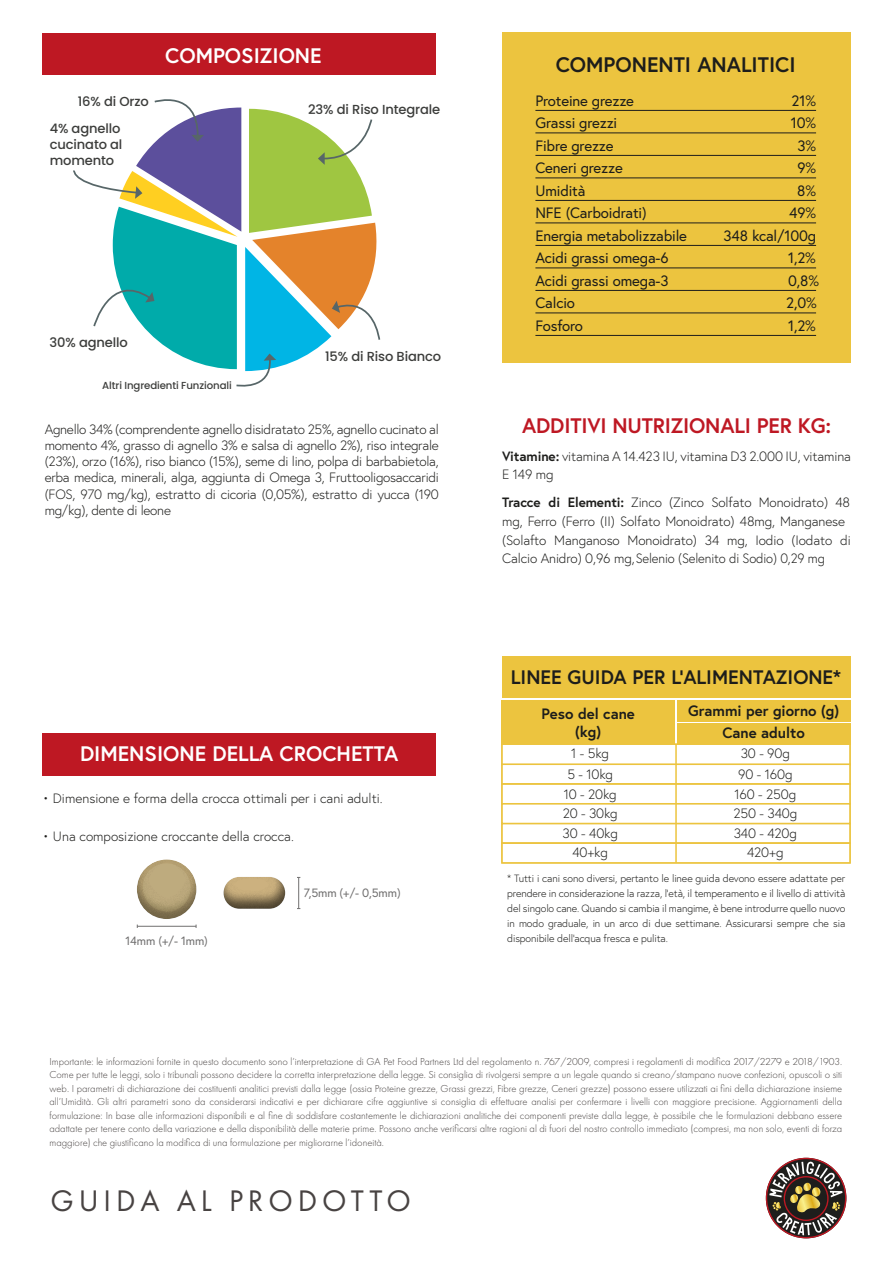
<style>
.page{position:relative;width:893px;height:1263px;background:#fff}
.page>*{position:absolute;margin:0;border:0;box-sizing:border-box;transform-origin:0 0}
.t1{font:30.9px "Futura PT";letter-spacing:.16em;color:#484342}
.t2{font:700 21px "Europa";color:#fff}
.t3{font:700 21px "Europa";letter-spacing:-.01em;color:#be1823}
.t4{font:700 21px "Europa";color:#1d1d1b}
.t5{font:700 19.5px "Europa";color:#1d1d1b}
.t6{font:15px "Europa";letter-spacing:-.01em;color:#1d1d1b}
.t7{font:700 15px/18px "Europa";color:#1d1d1b;text-align:center}
.t8{font:300 13.5px/19.8px "Europa";letter-spacing:-.01em;color:#1d1d1b}
.t9{font:500 13.05px/15.8px "Poppins";letter-spacing:-.01em;color:#3c3d3b}
.t10{font:12px "Europa";letter-spacing:-.01em;color:#706f6f}
.t11{font:300 10.5px/13.5px "Futura PT";color:#484342;text-align:justify}
.t12{font:300 10.5px/15px "Europa";letter-spacing:-.01em;color:#1d1d1b;text-align:justify}
.t13{font:500 10.2px "Poppins";letter-spacing:-.01em;color:#3c3d3b}
.s1{font-weight:700}
</style>
<div class="page">
<div style="left:43px;top:33px;width:393px;height:42px;background:#be1823"></div>
<div style="left:502px;top:32px;width:349px;height:331px;background:#ecc43f"></div>
<hr style="left:535px;top:110px;width:281px;height:1px;background:#1d1d1b">
<hr style="left:535px;top:133px;width:281px;height:1px;background:#1d1d1b">
<hr style="left:535px;top:155px;width:281px;height:1px;background:#1d1d1b">
<hr style="left:535px;top:178px;width:281px;height:1px;background:#1d1d1b">
<hr style="left:535px;top:200px;width:281px;height:1px;background:#1d1d1b">
<hr style="left:535px;top:223px;width:281px;height:1px;background:#1d1d1b">
<hr style="left:535px;top:245px;width:281px;height:1px;background:#1d1d1b">
<hr style="left:535px;top:268px;width:281px;height:1px;background:#1d1d1b">
<hr style="left:535px;top:290px;width:281px;height:1px;background:#1d1d1b">
<hr style="left:535px;top:313px;width:281px;height:1px;background:#1d1d1b">
<hr style="left:535px;top:335px;width:281px;height:1px;background:#1d1d1b">
<div style="left:43px;top:733px;width:393px;height:42px;background:#be1823"></div>
<div style="left:501px;top:700px;width:174px;height:44px;background:#ecc43f"></div>
<div style="left:677px;top:700px;width:173px;height:21px;background:#ecc43f"></div>
<div style="left:677px;top:723px;width:173px;height:21px;background:#ecc43f"></div>
<div style="left:502px;top:657px;width:348px;height:41px;background:#ecc43f"></div>
<div style="left:501px;top:743px;width:350px;height:22px;background:#fff;border:2px solid #ecc43f"></div>
<div style="left:501px;top:744px;width:349px;height:21px;border:1px solid #ecc43f"></div>
<div style="left:501px;top:763px;width:350px;height:22px;background:#fff"></div>
<div style="left:501px;top:764px;width:349px;height:20px;border:1px solid #ecc43f"></div>
<div style="left:501px;top:783px;width:350px;height:21px;background:#fff;border:2px solid #ecc43f"></div>
<div style="left:501px;top:784px;width:349px;height:20px;border:1px solid #ecc43f"></div>
<div style="left:501px;top:803px;width:350px;height:21px;background:#fff"></div>
<div style="left:501px;top:803px;width:349px;height:21px;border:1px solid #ecc43f"></div>
<div style="left:501px;top:842px;width:350px;height:22px;background:#fff;border:2px solid #ecc43f"></div>
<div style="left:501px;top:843px;width:349px;height:20px;border:1px solid #ecc43f"></div>
<hr style="left:675px;top:744px;width:2px;height:119px;background:#ecc43f">
<hr style="left:137px;top:926px;width:59px;height:1px;background:#706f6f">
<svg style="left:137px;top:859px;width:60px;height:60px"></svg>
<svg style="left:139px;top:860px;width:55px;height:55px;background:#b8a984"></svg>
<hr style="left:298px;top:877px;width:1px;height:31px;background:#706f6f">
<svg style="left:766px;top:1158px;width:80px;height:80px"></svg>
<svg style="left:73px;top:99px;width:308px;height:288px"></svg>
<svg style="left:223px;top:877px;width:62px;height:32px;background:#ad9a77"></svg>
<p class="t9" style="left:78px;top:94px;width:73px">16% di Orzo</p>
<p class="t9" style="left:50px;top:121px;width:74px">4% agnello cucinato al momento</p>
<h2 class="t2" style="left:165px;top:41px;width:158px">COMPOSIZIONE</h2>
<p class="t9" style="left:308px;top:102px;width:134px">23% di Riso Integrale</p>
<p class="t9" style="left:50px;top:335px;width:80px">30% agnello</p>
<p class="t9" style="left:325px;top:349px;width:118px">15% di Riso Bianco</p>
<p class="t13" style="left:102px;top:379px;width:131px">Altri Ingredienti Funzionali</p>
<p class="t8" style="left:45px;top:421px;width:396px;line-height:16.2px;text-align:justify">Agnello 34% (comprendente agnello disidratato 25%, agnello cucinato al momento 4%, grasso di agnello 3% e salsa di agnello 2%), riso integrale (23%), orzo (16%), riso bianco (15%), seme di lino, polpa di barbabietola, erba medica, minerali, alga, aggiunta di Omega 3, Fruttooligosaccaridi (FOS, 970 mg/kg), estratto di cicoria (0,05%), estratto di yucca (190 mg/kg), dente di leone</p>
<h2 class="t2" style="left:80px;top:739px;width:320px">DIMENSIONE DELLA CROCHETTA</h2>
<p class="t8" style="left:43px;top:789px;width:342px">• Dimensione e forma della crocca ottimali per i cani adulti.</p>
<p class="t8" style="left:43px;top:826px;width:253px">• Una composizione croccante della crocca.</p>
<p class="t10" style="left:125px;top:933px;width:84px">14mm (+/- 1mm)</p>
<p class="t10" style="left:304px;top:885px;width:98px">7,5mm (+/- 0,5mm)</p>
<h2 class="t4" style="left:556px;top:50px;width:241px">COMPONENTI ANALITICI</h2>
<h3 class="t6" style="left:535px;top:91px;width:100px">Proteine grezze</h3>
<h3 class="t6" style="left:792px;top:91px;width:26px">21%</h3>
<h3 class="t6" style="left:535px;top:113px;width:83px">Grassi grezzi</h3>
<h3 class="t6" style="left:791px;top:113px;width:27px">10%</h3>
<h3 class="t6" style="left:535px;top:136px;width:80px">Fibre grezze</h3>
<h3 class="t6" style="left:797px;top:136px;width:20px">3%</h3>
<h3 class="t6" style="left:535px;top:158px;width:89px">Ceneri grezze</h3>
<h3 class="t6" style="left:797px;top:158px;width:20px">9%</h3>
<h3 class="t6" style="left:535px;top:181px;width:52px">Umidità</h3>
<h3 class="t6" style="left:797px;top:181px;width:20px">8%</h3>
<h3 class="t6" style="left:535px;top:203px;width:113px">NFE (Carboidrati)</h3>
<h3 class="t6" style="left:789px;top:203px;width:28px">49%</h3>
<h3 class="t6" style="left:535px;top:226px;width:153px">Energia metabolizzabile</h3>
<h3 class="t6" style="left:723px;top:226px;width:94px">348 kcal/100g</h3>
<h3 class="t6" style="left:535px;top:248px;width:135px">Acidi grassi omega-6</h3>
<h3 class="t6" style="left:788px;top:248px;width:29px">1,2%</h3>
<h3 class="t6" style="left:535px;top:271px;width:135px">Acidi grassi omega-3</h3>
<h3 class="t6" style="left:788px;top:271px;width:32px">0,8%</h3>
<h3 class="t6" style="left:535px;top:293px;width:41px">Calcio</h3>
<h3 class="t6" style="left:786px;top:293px;width:32px">2,0%</h3>
<h3 class="t6" style="left:535px;top:316px;width:49px">Fosforo</h3>
<h3 class="t6" style="left:788px;top:316px;width:29px">1,2%</h3>
<h2 class="t3" style="left:522px;top:411px;width:311px">ADDITIVI NUTRIZIONALI PER KG:</h2>
<p class="t8" style="left:502px;top:446px;width:350px;line-height:18.8px"><span class="s1">Vitamine:</span> vitamina A 14.423 IU, vitamina D3 2.000 IU, vitamina<br>E 149 mg</p>
<p class="t8" style="left:502px;top:493px;width:350px;line-height:18.8px"><span class="s1">Tracce di Elementi:</span> Zinco (Zinco Solfato Monoidrato) 48 mg, Ferro (Ferro (II) Solfato Monoidrato) 48mg, Manganese (Solafto Manganoso Monoidrato) 34 mg, Iodio (Iodato di Calcio Anidro) 0,96 mg,Selenio (Selenito di Sodio) 0,29 mg</p>
<h3 class="t5" style="left:511px;top:664px;width:332px">LINEE GUIDA PER L’ALIMENTAZIONE*</h3>
<h3 class="t7" style="left:541px;top:704px;width:95px">Peso del cane (kg)</h3>
<h3 class="t7" style="left:688px;top:699px;width:152px;line-height:22.2px">Grammi per giorno (g)<br>Cane adulto</h3>
<p class="t8" style="left:563px;top:744px;width:57px;text-align:center">1 - 5kg<br>5 - 10kg<br>10 - 20kg<br>20 - 30kg<br>30 - 40kg<br>40+kg</p>
<p class="t8" style="left:733px;top:744px;width:65px;text-align:center">30 - 90g<br>90 - 160g<br>160 - 250g<br>250 - 340g<br>340 - 420g<br>420+g</p>
<p class="t12" style="left:507px;top:871px;width:340px">* Tutti i cani sono diversi, pertanto le linee guida devono essere adattate per prendere in considerazione la razza, l’età, il temperamento e il livello di attività del singolo cane. Quando si cambia il mangime, è bene introdurre quello nuovo in modo graduale, in un arco di due settimane. Assicurarsi sempre che sia disponibile dell’acqua fresca e pulita.</p>
<p class="t11" style="left:49px;top:1054px;width:794px">Importante: le informazioni fornite in questo documento sono l’interpretazione di GA Pet Food Partners Ltd del regolamento n. 767/2009, compresi i regolamenti di modifica 2017/2279 e 2018/1903.<br>Come per tutte le leggi, solo i tribunali possono decidere la corretta interpretazione della legge. Si consiglia di rivolgersi sempre a un legale quando si creano/stampano nuove confezioni, opuscoli o siti web. I parametri di dichiarazione dei costituenti analitici previsti dalla legge (ossia Proteine grezze, Grassi grezzi, Fibre grezze, Ceneri grezze) possono essere utilizzati ai fini della dichiarazione insieme all’Umidità. Gli altri parametri sono da considerarsi indicativi e per dichiarare cifre aggiuntive si consiglia di effettuare analisi per confermare i livelli con maggiore precisione. Aggiornamenti della formulazione: In base alle informazioni disponibili e al fine di soddisfare costantemente le dichiarazioni analitiche dei componenti previste dalla legge, è possibile che le formulazioni debbano essere adattate per tenere conto della variazione e della disponibilità delle materie prime. Possono anche verificarsi altre ragioni al di fuori del nostro controllo immediato (compresi, ma non solo, eventi di forza maggiore) che giustificano la modifica di una formulazione per migliorarne l’idoneità.</p>
<h1 class="t1" style="left:50px;top:1182px;width:362px">GUIDA AL PRODOTTO</h1>
</div>
